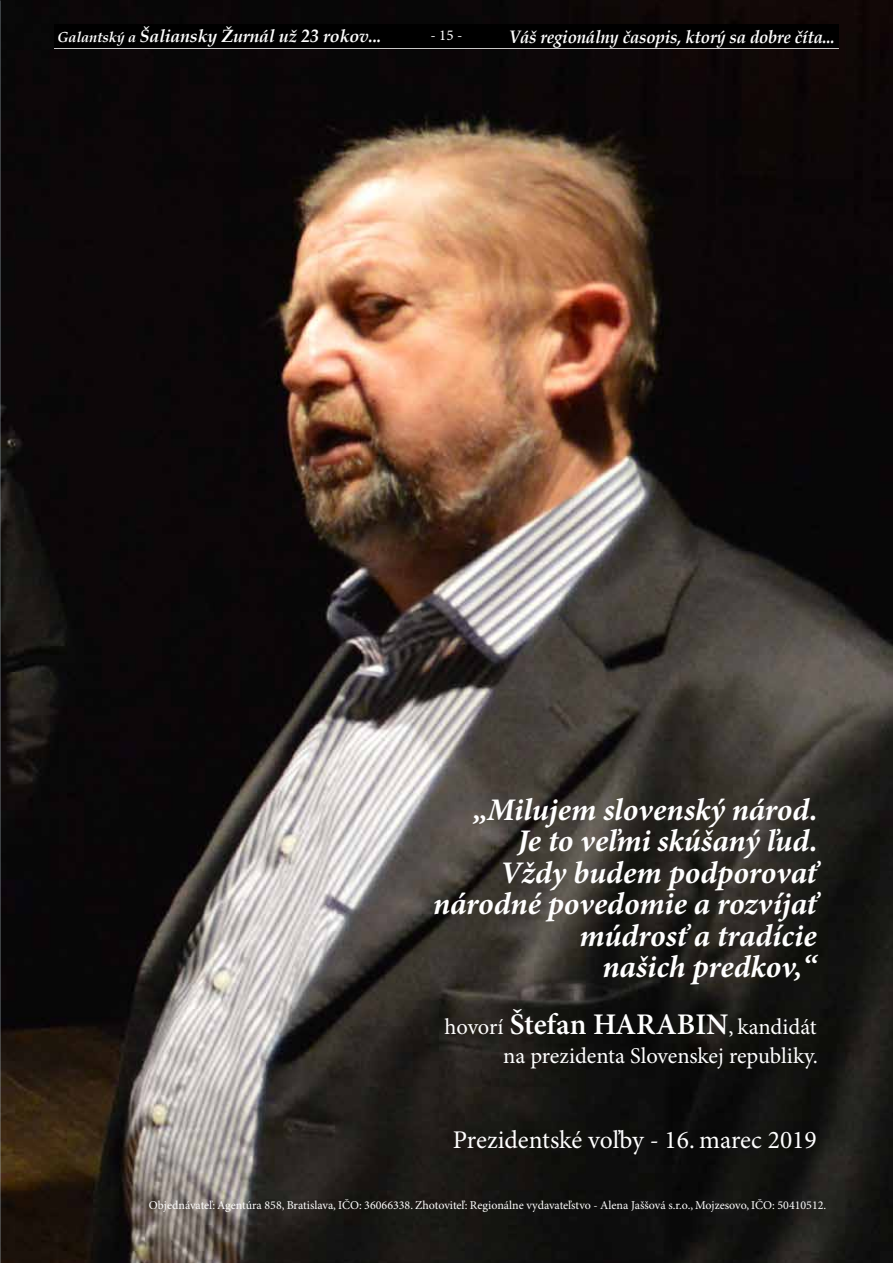
<style>
.page{position:relative;width:893px;height:1263px;background:#fff}
.page>*{position:absolute;margin:0;border:0;box-sizing:border-box;transform-origin:0 0}
.t1{font:italic 700 31.5px/31.5px "Minion Pro";letter-spacing:-.005em;color:#fff;text-align:right}
.t2{font:25.5px "Minion Pro";color:#fff}
.t3{font:22.5px/28.5px "Minion Pro";letter-spacing:-.005em;color:#fff;text-align:right}
.t4{font:italic 700 18px "Book Antiqua";letter-spacing:-.01em;color:#fff;scale:.93 1}
.t5{font:italic 700 17.7px "Book Antiqua";letter-spacing:-.01em;color:#fff}
.t6{font:15px "Minion Pro";color:#fff}
.t7{font:12px "Minion Pro";color:#fff}
.s1{font-size:14.55px}
.s2{font-weight:600;font-size:30px}
</style>
<div class="page">
<img style="left:0;top:0;width:893px;height:1263px">
<hr style="left:54px;top:47px;width:785px;height:2px;background:#fff">
<div style="left:54px;top:24px;width:785px;height:24px;background:#000"></div>
<h3 class="t5" style="left:57px;top:24px;width:326px"><span class="s1">Galantský a</span> Šaliansky Žurnál už 23 rokov...</h3>
<p class="t6" style="left:431px;top:26px;width:33px">- 15 -</p>
<h3 class="t4" style="left:509px;top:24px;width:352px">Váš regionálny časopis, ktorý sa dobre číta...</h3>
<h1 class="t1" style="left:433px;top:795px;width:386px">„Milujem slovenský národ.<br>Je to veľmi skúšaný ľud.<br>Vždy budem podporovať národné povedomie a rozvíjať múdrosť a tradície<br>našich predkov,“</h1>
<h3 class="t3" style="left:445px;top:1014px;width:375px">hovorí <span class="s2">Štefan HARABIN</span>, kandidát na prezidenta Slovenskej republiky.</h3>
<h2 class="t2" style="left:453px;top:1125px;width:365px">Prezidentské voľby - 16. marec 2019</h2>
<p class="t7" style="left:149px;top:1198px;width:679px">Objednávateľ: Agentúra 858, Bratislava, IČO: 36066338. Zhotoviteľ: Regionálne vydavateľstvo - Alena Jaššová s.r.o., Mojzesovo, IČO: 50410512.</p>
</div>
